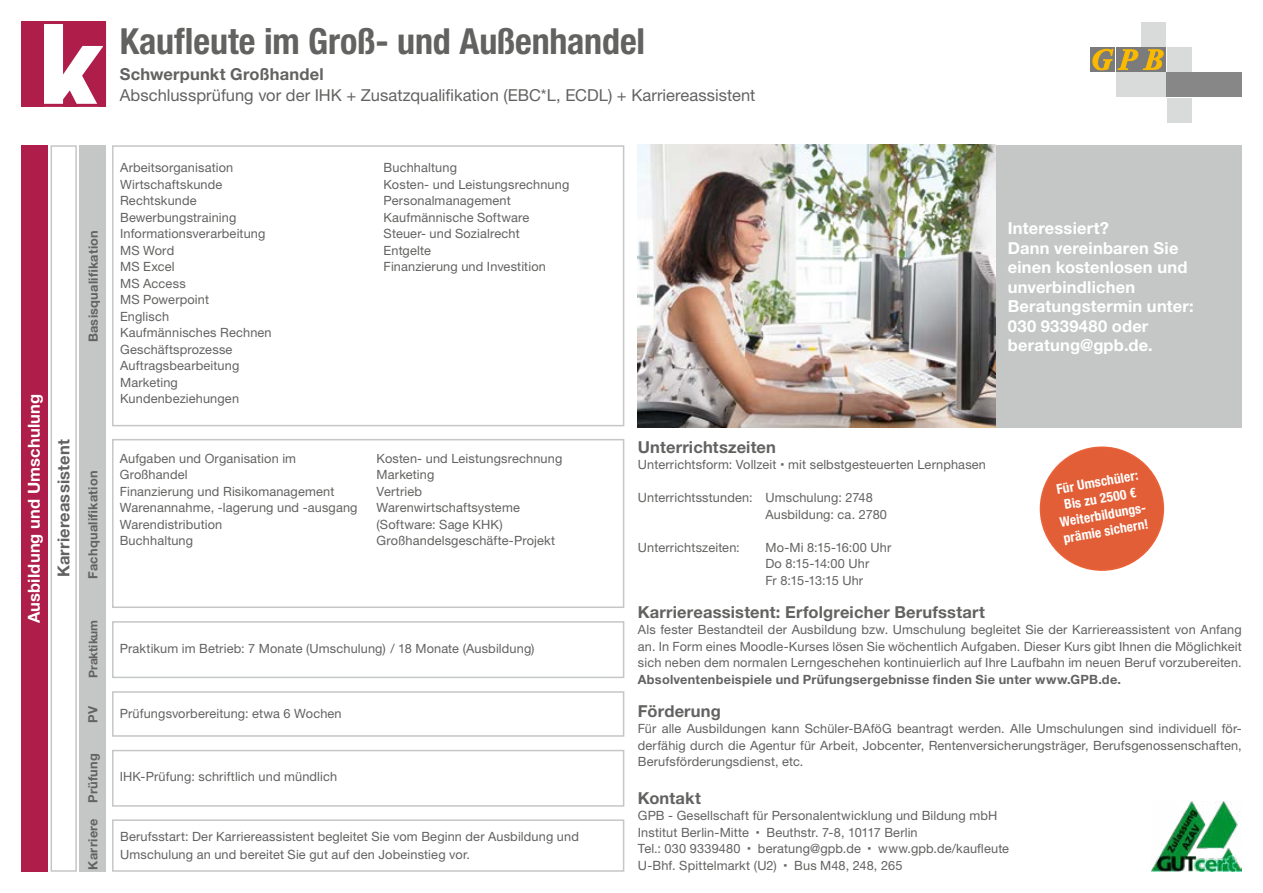
<style>
.page{position:relative;width:1263px;height:893px;background:#fff}
.page>*{position:absolute;margin:0;border:0;box-sizing:border-box;transform-origin:0 0}
.t1{font:700 condensed 36px "Helvetica Neue LT";letter-spacing:-.005em;color:#626261}
.t2{font:700 16.5px/19.5px "Helvetica Neue LT";letter-spacing:.01em;color:#fff}
.t3{font:700 16.5px "Helvetica Neue LT";letter-spacing:.01em;color:#626261}
.t4{font:16.5px "Helvetica Neue LT";color:#626261}
.t5{font:700 condensed 13.5px/16.5px "Helvetica Neue LT";color:#fff;text-align:center}
.t6{font:12.75px/16.5px "Helvetica Neue LT";letter-spacing:.01em;color:#626261}
.t7{font:700 12.75px "Helvetica Neue LT";letter-spacing:.02em;color:#626261}
.t8{font:700 12px "Helvetica Neue LT";letter-spacing:-.01em;color:#626261}
</style>
<div class="page">
<div style="left:1116px;top:73px;width:24px;height:24px;background:#d9dada"></div>
<div style="left:1141px;top:73px;width:25px;height:24px;background:#d9dada"></div>
<div style="left:1116px;top:47px;width:24px;height:25px;background:#7a7b7a"></div>
<svg style="left:1091px;top:47px;width:24px;height:25px"></svg>
<div style="left:1167px;top:47px;width:24px;height:25px;background:#d9dada"></div>
<div style="left:1141px;top:47px;width:25px;height:25px;background:#7a7b7a"></div>
<div style="left:1167px;top:73px;width:75px;height:24px;background:#868786"></div>
<div style="left:1167px;top:98px;width:24px;height:24px;background:#d9dada"></div>
<div style="left:1141px;top:22px;width:25px;height:24px;background:#d9dada"></div>
<svg style="left:1093px;top:49px;width:70px;height:21px"></svg>
<div style="left:21px;top:21px;width:85px;height:86px;background:#af1d4a"></div>
<svg style="left:44px;top:25px;width:58px;height:78px"></svg>
<div style="left:21px;top:145px;width:26px;height:727px;background:#af1d4a"></div>
<div style="left:51px;top:145px;width:26px;height:727px;border:2px solid #c5c6c6"></div>
<div style="left:112px;top:819px;width:512px;height:53px;border:2px solid #c5c6c6"></div>
<div style="left:80px;top:145px;width:26px;height:727px;background:#c5c6c6"></div>
<div style="left:112px;top:750px;width:512px;height:57px;border:2px solid #c5c6c6"></div>
<div style="left:112px;top:691px;width:512px;height:46px;border:2px solid #c5c6c6"></div>
<div style="left:112px;top:621px;width:512px;height:57px;border:2px solid #c5c6c6"></div>
<div style="left:112px;top:439px;width:512px;height:169px;border:2px solid #c5c6c6"></div>
<div style="left:112px;top:145px;width:512px;height:281px;border:2px solid #c5c6c6"></div>
<img style="left:1151px;top:801px;width:91px;height:71px">
<div style="left:1040px;top:447px;width:123px;height:123px;background:#e15e36;border-radius:50%"></div>
<div style="left:1040px;top:446px;width:124px;height:125px;border:2px solid #ec6238;border-radius:50%"></div>
<div style="left:990px;top:145px;width:252px;height:282px;background:#c5c6c6"></div>
<img style="left:638px;top:145px;width:357px;height:282px">
<h1 class="t1" style="left:120px;top:20px;width:527px">Kaufleute im Groß- und Außenhandel</h1>
<p class="t3" style="left:120px;top:64px;width:205px">Schwerpunkt Großhandel</p>
<p class="t4" style="left:120px;top:86px;width:637px">Abschlussprüfung vor der IHK + Zusatzqualifikation (EBC*L, ECDL) + Karriereassistent</p>
<p class="t7" style="left:85px;top:342px;width:114px;rotate:-90deg">Basisqualifikation</p>
<p class="t2" style="left:24px;top:623px;width:231px;rotate:-90deg">Ausbildung und Umschulung</p>
<p class="t3" style="left:53px;top:577px;width:139px;rotate:-90deg">Karriereassistent</p>
<p class="t7" style="left:85px;top:579px;width:110px;rotate:-90deg">Fachqualifikation</p>
<p class="t8" style="left:86px;top:678px;width:59px;rotate:-90deg">Praktikum</p>
<p class="t7" style="left:85px;top:723px;width:18px;rotate:-90deg">PV</p>
<p class="t7" style="left:85px;top:803px;width:51px;rotate:-90deg">Prüfung</p>
<p class="t7" style="left:85px;top:869px;width:53px;rotate:-90deg">Karriere</p>
<p class="t6" style="left:120px;top:159px;width:153px">Arbeitsorganisation<br>Wirtschaftskunde<br>Rechtskunde<br>Bewerbungstraining<br>Informationsverarbeitung<br>MS Word<br>MS Excel<br>MS Access<br>MS Powerpoint<br>Englisch<br>Kaufmännisches Rechnen<br>Geschäftsprozesse<br>Auftragsbearbeitung<br>Marketing<br>Kundenbeziehungen</p>
<p class="t6" style="left:384px;top:159px;width:187px">Buchhaltung<br>Kosten- und Leistungsrechnung<br>Personalmanagement<br>Kaufmännische Software<br>Steuer- und Sozialrecht<br>Entgelte<br>Finanzierung und Investition</p>
<p class="t6" style="left:120px;top:450px;width:239px">Aufgaben und Organisation im<br>Großhandel<br>Finanzierung und Risikomanagement<br>Warenannahme, -lagerung und -ausgang<br>Warendistribution<br>Buchhaltung</p>
<p class="t6" style="left:377px;top:450px;width:187px">Kosten- und Leistungsrechnung<br>Marketing<br>Vertrieb<br>Warenwirtschaftsysteme (Software: Sage KHK)<br>Großhandelsgeschäfte-Projekt</p>
<p class="t6" style="left:120px;top:640px;width:416px">Praktikum im Betrieb: 7 Monate (Umschulung) / 18 Monate (Ausbildung)</p>
<p class="t6" style="left:120px;top:705px;width:223px">Prüfungsvorbereitung: etwa 6 Wochen</p>
<p class="t6" style="left:120px;top:768px;width:219px">IHK-Prüfung: schriftlich und mündlich</p>
<p class="t6" style="left:120px;top:827px;width:460px;line-height:18px">Berufsstart: Der Karriereassistent begleitet Sie vom Beginn der Ausbildung und<br>Umschulung an und bereitet Sie gut auf den Jobeinstieg vor.</p>
<p class="t2" style="left:1008px;top:218px;width:187px">Interessiert?<br>Dann vereinbaren Sie einen kostenlosen und unverbindlichen<br>Beratungstermin unter:<br>030 9339480 oder beratung@gpb.de.</p>
<p class="t3" style="left:638px;top:437px;width:140px">Unterrichtszeiten</p>
<p class="t6" style="left:638px;top:456px;width:350px">Unterrichtsform: Vollzeit mit selbstgesteuerten Lernphasen</p>
<p class="t6" style="left:765px;top:489px;width:123px;text-indent:-128px">Unterrichtsstunden: Umschulung: 2748<br>Ausbildung: ca. 2780</p>
<p class="t6" style="left:638px;top:539px;width:103px">Unterrichtszeiten:</p>
<p class="t6" style="left:765px;top:539px;width:127px">Mo-Mi 8:15-16:00 Uhr<br>Do 8:15-14:00 Uhr<br>Fr 8:15-13:15 Uhr</p>
<p class="t3" style="left:638px;top:602px;width:349px">Karriereassistent: Erfolgreicher Berufsstart</p>
<p class="t6" style="left:638px;top:621px;width:605px;text-align:justify">Als fester Bestandteil der Ausbildung bzw. Umschulung begleitet Sie der Karriereassistent von Anfang an. In Form eines Moodle-Kurses lösen Sie wöchentlich Aufgaben. Dieser Kurs gibt Ihnen die Möglichkeit sich neben dem normalen Lerngeschehen kontinuierlich auf Ihre Laufbahn im neuen Beruf vorzubereiten.</p>
<p class="t7" style="left:638px;top:671px;width:485px">Absolventenbeispiele und Prüfungsergebnisse finden Sie unter www.GPB.de.</p>
<p class="t3" style="left:638px;top:701px;width:85px">Förderung</p>
<p class="t6" style="left:638px;top:720px;width:605px;text-align:justify">Für alle Ausbildungen kann Schüler-BAföG beantragt werden. Alle Umschulungen sind individuell för&shy;derfähig durch die Agentur für Arbeit, Jobcenter, Rentenversicherungsträger, Berufsgenossenschaften, Berufsförderungsdienst, etc.</p>
<p class="t3" style="left:638px;top:787px;width:65px">Kontakt</p>
<p class="t6" style="left:638px;top:807px;width:361px">GPB - Gesellschaft für Personalentwicklung und Bildung mbH<br>Institut Berlin-Mitte</p>
<p class="t5" style="left:1053px;top:481px;width:91px;rotate:-10deg">Für Umschüler:<br>Bis zu 2500 €<br>Weiterbildungs&shy;prämie sichern!</p>
<p class="t6" style="left:766px;top:824px;width:153px">Beuthstr. 7-8, 10117 Berlin</p>
<p class="t6" style="left:638px;top:840px;width:104px">Tel.: 030 9339480</p>
<p class="t6" style="left:758px;top:840px;width:104px">beratung@gpb.de</p>
<p class="t6" style="left:878px;top:840px;width:132px">www.gpb.de/kaufleute</p>
<p class="t6" style="left:638px;top:857px;width:140px">U-Bhf. Spittelmarkt (U2)</p>
<p class="t6" style="left:794px;top:857px;width:110px">Bus M48, 248, 265</p>
</div>
